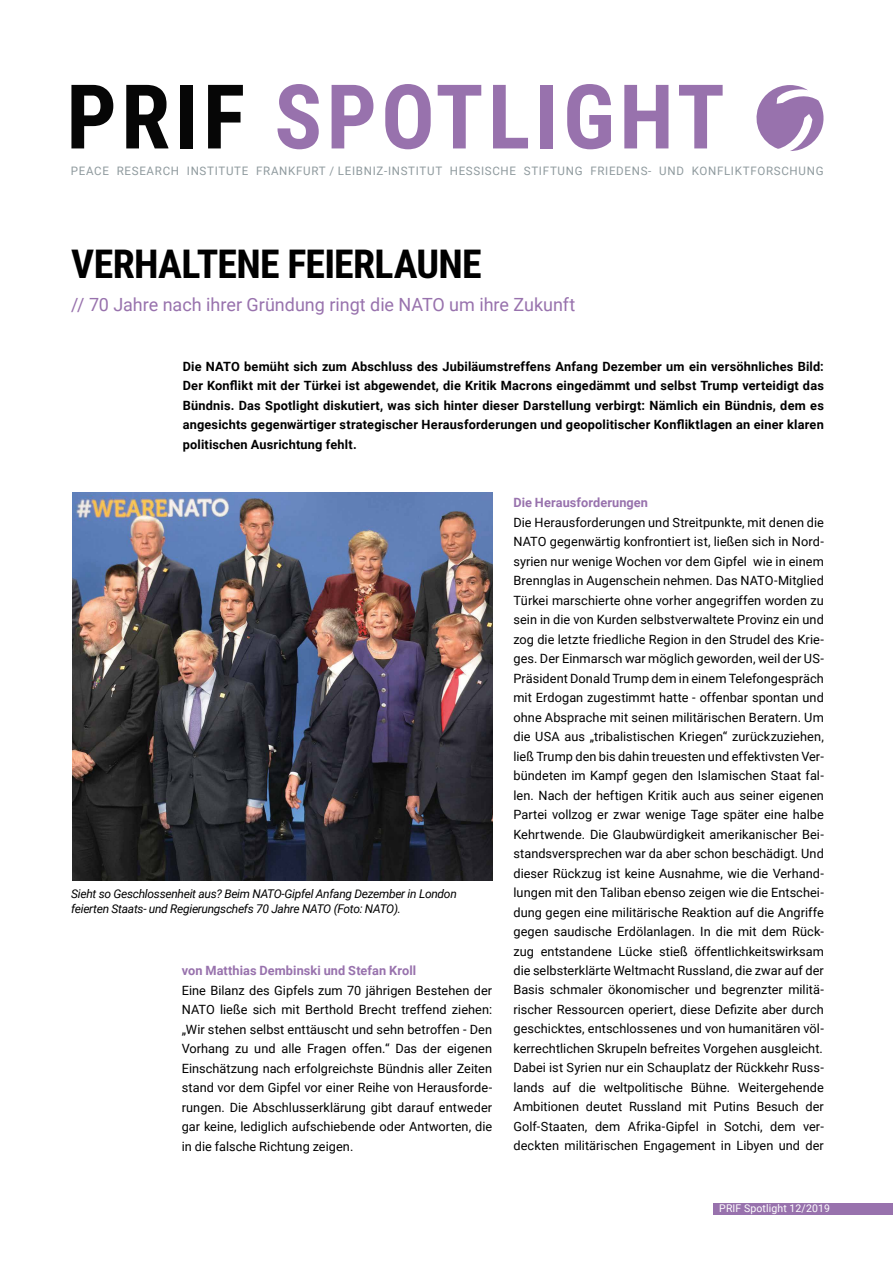
<style>
.page{position:relative;width:893px;height:1263px;background:#fff}
.page>*{position:absolute;margin:0;border:0;box-sizing:border-box;transform-origin:0 0}
.t1{font:700 89.4px "Roboto Condensed";letter-spacing:.05em;color:#9872ad}
.t2{font:700 39.9px "Roboto Condensed";letter-spacing:-.02em;color:#000}
.t3{font:18.15px "Roboto";color:#9872ad}
.t4{font:12.75px/19.5px "Roboto";letter-spacing:.005em;color:#000;text-align:justify}
.t5{font:700 12.75px/19.5px "Roboto";letter-spacing:.015em;color:#000;text-align:justify}
.t6{font:700 12.75px "Roboto";letter-spacing:.005em;color:#9872ad}
.t7{font:italic 12px/15px "Roboto";letter-spacing:-.025em;color:#000}
.t8{font:11.7px "Roboto";letter-spacing:.06em;color:#8f9a9e}
.t9{font:10.65px "Roboto";letter-spacing:.01em;color:#fff}
.s1{color:#060606}
</style>
<div class="page">
<svg style="left:756px;top:85px;width:68px;height:66px"></svg>
<div style="left:713px;top:1203px;width:180px;height:12px;background:#9872ad"></div>
<img style="left:72px;top:492px;width:421px;height:389px">
<h1 class="t1" style="left:66px;top:54px;width:660px"><span class="s1">PRIF</span> SPOTLIGHT</h1>
<p class="t8" style="left:71px;top:162px;width:754px">PEACE RESEARCH INSTITUTE FRANKFURT / LEIBNIZ-INSTITUT HESSISCHE STIFTUNG FRIEDENS- UND KONFLIKTFORSCHUNG</p>
<h2 class="t2" style="left:71px;top:236px;width:412px">VERHALTENE FEIERLAUNE</h2>
<h3 class="t3" style="left:71px;top:292px;width:506px">// 70 Jahre nach ihrer Gründung ringt die NATO um ihre Zukunft</h3>
<p class="t5" style="left:183px;top:356px;width:643px">Die NATO bemüht sich zum Abschluss des Jubiläumstreffens Anfang Dezember um ein versöhnliches Bild:<br>Der Konflikt mit der Türkei ist abgewendet, die Kritik Macrons eingedämmt und selbst Trump verteidigt das Bündnis. Das Spotlight diskutiert, was sich hinter dieser Darstellung verbirgt: Nämlich ein Bündnis, dem es angesichts gegenwärtiger strategischer Herausforderungen und geopolitischer Konfliktlagen an einer klaren politischen Ausrichtung fehlt.</p>
<p class="t7" style="left:71px;top:885px;width:387px">Sieht so Geschlossenheit aus? Beim NATO-Gipfel Anfang Dezember in London feierten Staats- und Regierungschefs 70 Jahre NATO (Foto: NATO).</p>
<p class="t6" style="left:182px;top:962px;width:236px">von Matthias Dembinski und Stefan Kroll</p>
<p class="t4" style="left:182px;top:980px;width:312px">Eine Bilanz des Gipfels zum 70 jährigen Bestehen der NATO ließe sich mit Berthold Brecht treffend ziehen: „Wir stehen selbst enttäuscht und sehn betroffen - Den Vorhang zu und alle Fragen offen.“ Das der eigenen Einschätzung nach erfolgreichste Bündnis aller Zeiten stand vor dem Gipfel vor einer Reihe von Herausforde&shy;rungen. Die Abschlusserklärung gibt darauf entweder gar keine, lediglich aufschiebende oder Antworten, die in die falsche Richtung zeigen.</p>
<p class="t6" style="left:513px;top:494px;width:136px">Die Herausforderungen</p>
<p class="t4" style="left:513px;top:512px;width:312px">Die Herausforderungen und Streitpunkte, mit denen die NATO gegenwärtig konfrontiert ist, ließen sich in Nord&shy;syrien nur wenige Wochen vor dem Gipfel wie in einem Brennglas in Augenschein nehmen. Das NATO-Mitglied Türkei marschierte ohne vorher angegriffen worden zu sein in die von Kurden selbstverwaltete Provinz ein und zog die letzte friedliche Region in den Strudel des Krie&shy;ges. Der Einmarsch war möglich geworden, weil der US-Präsident Donald Trump dem in einem Telefongespräch mit Erdogan zugestimmt hatte - offenbar spontan und ohne Absprache mit seinen militärischen Beratern. Um die USA aus „tribalistischen Kriegen“ zurückzuziehen, ließ Trump den bis dahin treuesten und effektivsten Ver&shy;bündeten im Kampf gegen den Islamischen Staat fal&shy;len. Nach der heftigen Kritik auch aus seiner eigenen Partei vollzog er zwar wenige Tage später eine halbe Kehrtwende. Die Glaubwürdigkeit amerikanischer Bei&shy;standsversprechen war da aber schon beschädigt. Und dieser Rückzug ist keine Ausnahme, wie die Verhand&shy;lungen mit den Taliban ebenso zeigen wie die Entschei&shy;dung gegen eine militärische Reaktion auf die Angriffe gegen saudische Erdölanlagen. In die mit dem Rück&shy;zug entstandene Lücke stieß öffentlichkeitswirksam die selbsterklärte Weltmacht Russland, die zwar auf der Basis schmaler ökonomischer und begrenzter militä&shy;rischer Ressourcen operiert, diese Defizite aber durch geschicktes, entschlossenes und von humanitären völ&shy;kerrechtlichen Skrupeln befreites Vorgehen ausgleicht.<br>Dabei ist Syrien nur ein Schauplatz der Rückkehr Russ&shy;lands auf die weltpolitische Bühne. Weitergehende Ambitionen deutet Russland mit Putins Besuch der Golf-Staaten, dem Afrika-Gipfel in Sotchi, dem ver&shy;deckten militärischen Engagement in Libyen und der</p>
<p class="t9" style="left:719px;top:1201px;width:112px">PRIF Spotlight 12/2019</p>
</div>
